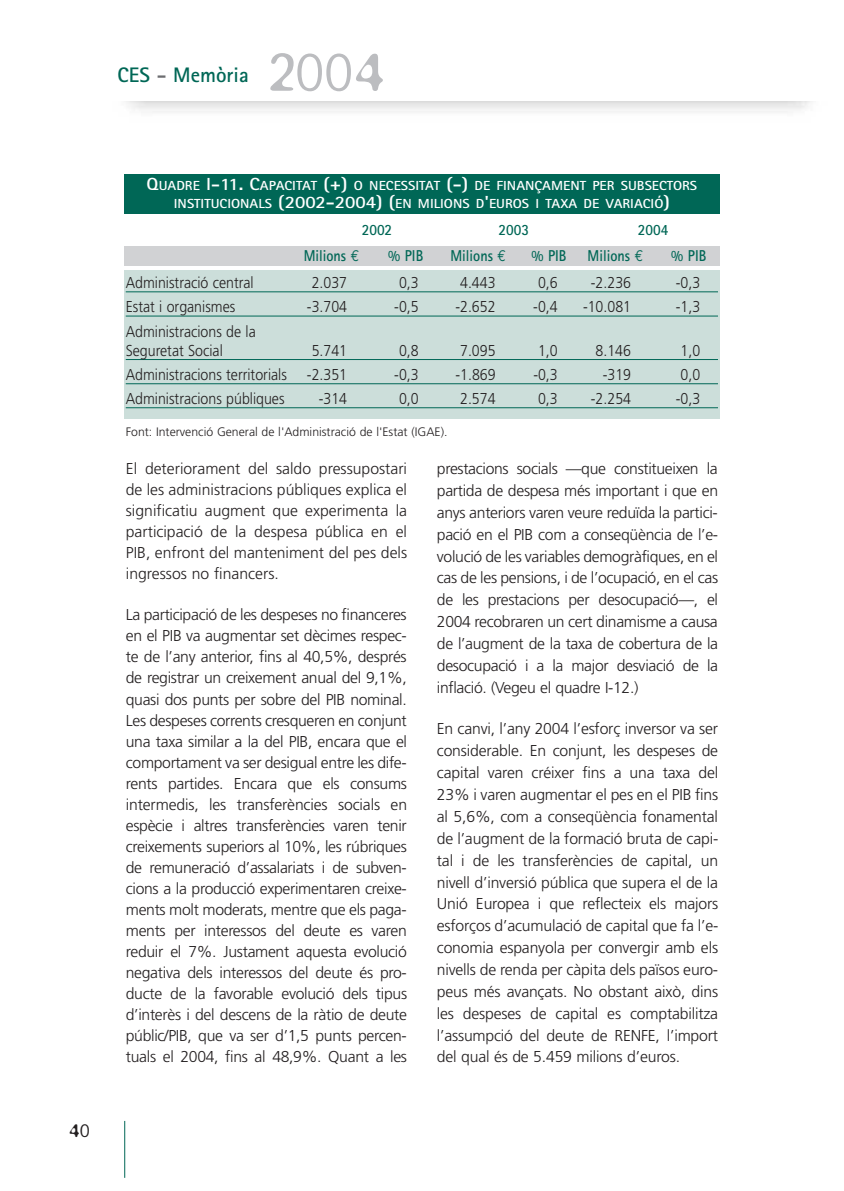
<style>
.page{position:relative;width:844px;height:1191px;background:#fff}
.page>*{position:absolute;margin:0;border:0;box-sizing:border-box;transform-origin:0 0}
.t1{font:300 61.07px "Blur";color:#bcbdc0}
.t2{font:700 21px "Rotis Sans Serif";color:#006756}
.t3{font:300 21px "Blur";color:#231f20}
.t4{font:300 15.75px/21px "Frutiger";color:#231f20;text-align:justify}
.t5{font:300 15.75px/19.2px "Frutiger";color:#231f20;scale:.9 1}
.t6{font:700 15.75px "Rotis Sans Serif";color:#006756;scale:.9 1}
.t7{font:700 13.12px/17.5px "Rotis Sans Serif";color:#fff;text-align:center;scale:1.1 1}
.t8{font:300 12.25px "Frutiger";color:#231f20}
.s1{color:#6c6d70}
.s2{font-size:17.5px}
.s3{font-family:"Euro Mono";font-weight:400}
</style>
<div class="page">
<hr style="left:124px;top:1121px;width:1px;height:56px;background:#006756">
<div style="left:124px;top:174px;width:595px;height:40px;background:#006756"></div>
<div style="left:124px;top:270px;width:595px;height:149px;background:#ccdeda"></div>
<div style="left:124px;top:246px;width:595px;height:20px;background:#d1d2d4"></div>
<hr style="left:126px;top:291px;width:591px;height:1px;background:#006756">
<hr style="left:126px;top:316px;width:591px;height:1px;background:#006756">
<hr style="left:126px;top:359px;width:591px;height:1px;background:#006756">
<hr style="left:126px;top:383px;width:591px;height:1px;background:#006756">
<hr style="left:126px;top:407px;width:591px;height:1px;background:#006756">
<h2 class="t2" style="left:117px;top:68px;width:133px">CES <span class="s1">-</span> Memòria</h2>
<h1 class="t1" style="left:267px;top:34px;width:119px">2004</h1>
<h2 class="t3" style="left:69px;top:1117px;width:22px">40</h2>
<p class="t7" style="left:147px;top:179px;width:502px"><span class="s2">Q</span>UADRE <span class="s2">I-11. C</span>APACITAT <span class="s2">(+)</span> O NECESSITAT <span class="s2">(-)</span> DE FINANÇAMENT PER SUBSECTORS<br>INSTITUCIONALS <span class="s2">(2002-2004) (</span>EN MILIONS D<span class="s2">'</span>EUROS I TAXA DE VARIACIÓ<span class="s2">)</span></p>
<p class="t6" style="left:362px;top:224px;width:35px">2002</p>
<p class="t6" style="left:498px;top:224px;width:35px">2003</p>
<p class="t6" style="left:637px;top:224px;width:35px">2004</p>
<p class="t6" style="left:303px;top:250px;width:63px">Milions <span class="s3">€</span></p>
<p class="t6" style="left:388px;top:250px;width:40px">% PIB</p>
<p class="t6" style="left:450px;top:250px;width:63px">Milions <span class="s3">€</span></p>
<p class="t6" style="left:531px;top:250px;width:40px">% PIB</p>
<p class="t6" style="left:587px;top:250px;width:63px">Milions <span class="s3">€</span></p>
<p class="t6" style="left:671px;top:250px;width:40px">% PIB</p>
<p class="t5" style="left:126px;top:274px;width:144px">Administració central</p>
<p class="t5" style="left:311px;top:274px;width:41px">2.037</p>
<p class="t5" style="left:399px;top:274px;width:23px">0,3</p>
<p class="t5" style="left:460px;top:274px;width:41px">4.443</p>
<p class="t5" style="left:538px;top:274px;width:23px">0,6</p>
<p class="t5" style="left:590px;top:274px;width:46px">-2.236</p>
<p class="t5" style="left:675px;top:274px;width:29px">-0,3</p>
<p class="t5" style="left:126px;top:298px;width:123px">Estat i organismes</p>
<p class="t5" style="left:307px;top:298px;width:46px">-3.704</p>
<p class="t5" style="left:394px;top:298px;width:29px">-0,5</p>
<p class="t5" style="left:455px;top:298px;width:46px">-2.652</p>
<p class="t5" style="left:533px;top:298px;width:29px">-0,4</p>
<p class="t5" style="left:583px;top:298px;width:55px">-10.081</p>
<p class="t5" style="left:675px;top:298px;width:29px">-1,3</p>
<p class="t5" style="left:126px;top:323px;width:146px">Administracions de la<br>Seguretat Social</p>
<p class="t5" style="left:311px;top:342px;width:41px">5.741</p>
<p class="t5" style="left:399px;top:342px;width:23px">0,8</p>
<p class="t5" style="left:460px;top:342px;width:41px">7.095</p>
<p class="t5" style="left:538px;top:342px;width:23px">1,0</p>
<p class="t5" style="left:595px;top:342px;width:41px">8.146</p>
<p class="t5" style="left:680px;top:342px;width:23px">1,0</p>
<p class="t5" style="left:126px;top:366px;width:180px">Administracions territorials</p>
<p class="t5" style="left:307px;top:366px;width:46px">-2.351</p>
<p class="t5" style="left:394px;top:366px;width:29px">-0,3</p>
<p class="t5" style="left:455px;top:366px;width:46px">-1.869</p>
<p class="t5" style="left:533px;top:366px;width:29px">-0,3</p>
<p class="t5" style="left:602px;top:366px;width:33px">-319</p>
<p class="t5" style="left:680px;top:366px;width:23px">0,0</p>
<p class="t5" style="left:126px;top:390px;width:178px">Administracions públiques</p>
<p class="t5" style="left:319px;top:390px;width:33px">-314</p>
<p class="t5" style="left:399px;top:390px;width:23px">0,0</p>
<p class="t5" style="left:460px;top:390px;width:41px">2.574</p>
<p class="t5" style="left:538px;top:390px;width:23px">0,3</p>
<p class="t5" style="left:590px;top:390px;width:46px">-2.254</p>
<p class="t5" style="left:675px;top:390px;width:29px">-0,3</p>
<p class="t8" style="left:126px;top:426px;width:323px">Font: Intervenció General de l'Administració de l'Estat (IGAE).</p>
<p class="t4" style="left:126px;top:459px;width:283px">El deteriorament del saldo pressupostari de les administracions públiques explica el significatiu augment que experimenta la participació de la despesa pública en el PIB, enfront del manteniment del pes dels ingressos no financers.</p>
<p class="t4" style="left:126px;top:605px;width:283px">La participació de les despeses no financeres en el PIB va augmentar set dècimes respec&shy;te de l’any anterior, fins al 40,5%, després de registrar un creixement anual del 9,1%, quasi dos punts per sobre del PIB nominal.<br>Les despeses corrents cresqueren en conjunt una taxa similar a la del PIB, encara que el comportament va ser desigual entre les dife&shy;rents partides. Encara que els consums intermedis, les transferències socials en espècie i altres transferències varen tenir creixements superiors al 10%, les rúbriques de remuneració d’assalariats i de subven&shy;cions a la producció experimentaren creixe&shy;ments molt moderats, mentre que els paga&shy;ments per interessos del deute es varen reduir el 7%. Justament aquesta evolució negativa dels interessos del deute és pro&shy;ducte de la favorable evolució dels tipus d’interès i del descens de la ràtio de deute públic/PIB, que va ser d’1,5 punts percen&shy;tuals el 2004, fins al 48,9%. Quant a les</p>
<p class="t4" style="left:437px;top:459px;width:283px;line-height:21.9px">prestacions socials —que constitueixen la partida de despesa més important i que en anys anteriors varen veure reduïda la partici&shy;pació en el PIB com a conseqüència de l’e&shy;volució de les variables demogràfiques, en el cas de les pensions, i de l’ocupació, en el cas de les prestacions per desocupació—, el 2004 recobraren un cert dinamisme a causa de l’augment de la taxa de cobertura de la desocupació i a la major desviació de la inflació. (Vegeu el quadre I-12.)</p>
<p class="t4" style="left:437px;top:719px;width:283px;line-height:21.9px">En canvi, l’any 2004 l’esforç inversor va ser considerable. En conjunt, les despeses de capital varen créixer fins a una taxa del 23% i varen augmentar el pes en el PIB fins al 5,6%, com a conseqüència fonamental de l’augment de la formació bruta de capi&shy;tal i de les transferències de capital, un nivell d’inversió pública que supera el de la Unió Europea i que reflecteix els majors esforços d’acumulació de capital que fa l’e&shy;conomia espanyola per convergir amb els nivells de renda per càpita dels països euro&shy;peus més avançats. No obstant això, dins les despeses de capital es comptabilitza l’assumpció del deute de RENFE, l’import del qual és de 5.459 milions d’euros.</p>
</div>
